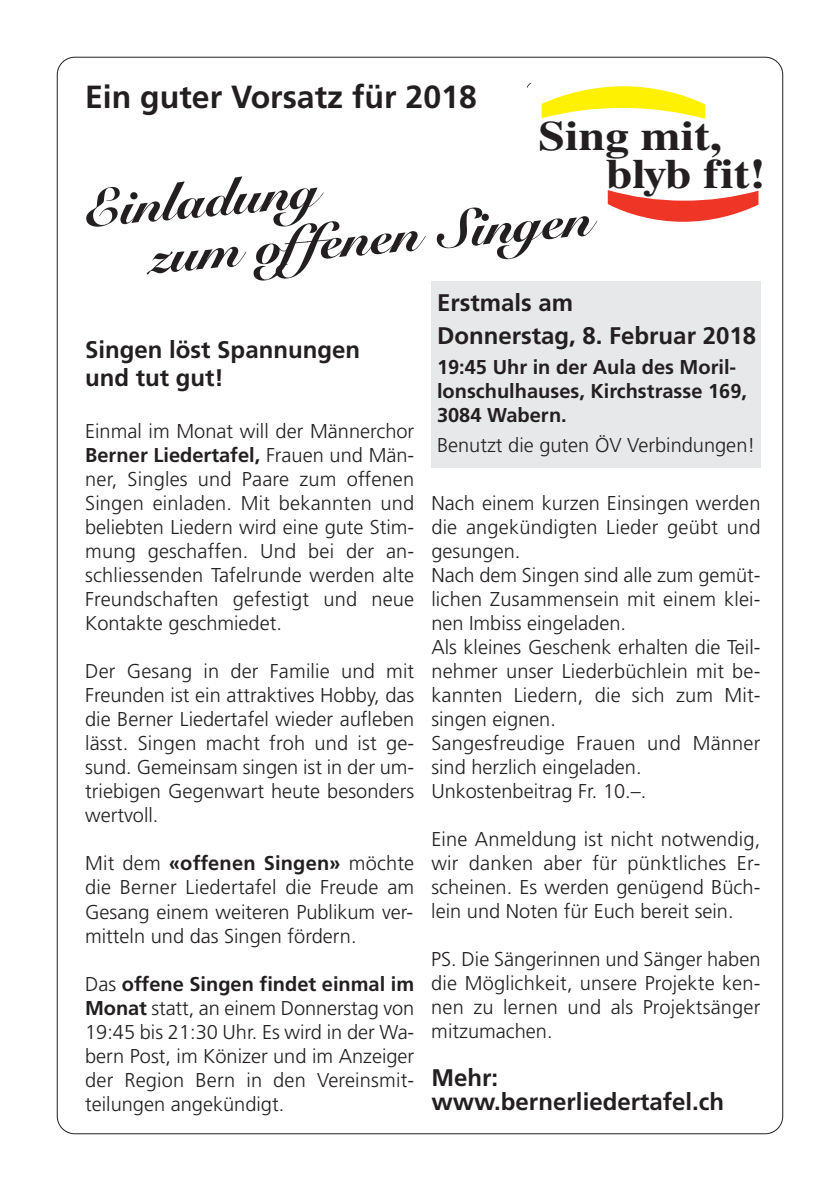
<style>
.page{position:relative;width:840px;height:1191px;background:#fff}
.page>*{position:absolute;margin:0;border:0;box-sizing:border-box;transform-origin:0 0}
.t1{font:900 52px/52px "Snell Roundhand";color:#231f20}
.t2{font:700 41.6px/38.4px "Times LT";color:#231f20;scale:1.15 1}
.t3{font:700 32px "Frutiger LT";color:#231f20}
.t4{font:700 24px/28px "Frutiger LT";color:#231f20}
.t5{font:300 20px/24px "Frutiger LT";color:#231f20;text-align:justify}
.t6{font:700 20px/24px "Frutiger LT";color:#231f20}
.s1{font-weight:700}
</style>
<div class="page">
<div style="left:431px;top:281px;width:329px;height:186px;background:#e7e8e9"></div>
<h3 class="t3" style="left:85px;top:84px;width:393px">Ein guter Vorsatz für 2018</h3>
<h2 class="t2" style="left:605px;top:116px;width:140px;text-indent:-67px">Sing mit, blyb fit!</h2>
<h1 class="t1" style="left:140px;top:178px;width:447px;text-indent:-60px;rotate:-5deg">Einladung<br>zum of fenen Singen</h1>
<p class="t4" style="left:85px;top:338px;width:276px">Singen löst Spannungen und tut gut!</p>
<p class="t5" style="left:85px;top:421px;width:330px">Einmal im Monat will der Männerchor <span class="s1">Berner Liedertafel,</span> Frauen und Män&shy;ner, Singles und Paare zum offenen Singen einladen. Mit bekannten und beliebten Liedern wird eine gute Stim&shy;mung geschaffen. Und bei der an&shy;schliessenden Tafelrunde werden alte Freundschaften gefestigt und neue Kontakte geschmiedet.</p>
<p class="t5" style="left:85px;top:661px;width:330px">Der Gesang in der Familie und mit Freunden ist ein attraktives Hobby, das die Berner Liedertafel wieder aufleben lässt. Singen macht froh und ist ge&shy;sund. Gemeinsam singen ist in der um&shy;triebigen Gegenwart heute besonders wertvoll.</p>
<p class="t5" style="left:85px;top:853px;width:330px">Mit dem <span class="s1">«offenen Singen»</span> möchte die Berner Liedertafel die Freude am Gesang einem weiteren Publikum ver&shy;mitteln und das Singen fördern.</p>
<p class="t5" style="left:85px;top:973px;width:330px">Das <span class="s1">offene Singen findet einmal im Monat</span> statt, an einem Donnerstag von 19:45 bis 21:30 Uhr. Es wird in der Wa&shy;bern Post, im Könizer und im Anzeiger der Region Bern in den Vereinsmit&shy;teilungen angekündigt.</p>
<p class="t4" style="left:437px;top:287px;width:320px;line-height:33.6px">Erstmals am<br>Donnerstag, 8. Februar 2018</p>
<p class="t6" style="left:437px;top:357px;width:311px">19:45 Uhr in der Aula des Moril&shy;lonschulhauses, Kirchstrasse 169,<br>3084 Wabern.</p>
<p class="t5" style="left:437px;top:434px;width:319px">Benutzt die guten ÖV Verbindungen!</p>
<p class="t5" style="left:431px;top:493px;width:330px;text-align:left">Nach einem kurzen Einsingen werden die angekündigten Lieder geübt und gesungen.<br>Nach dem Singen sind alle zum gemüt&shy;lichen Zusammensein mit einem klei&shy;nen Imbiss eingeladen.<br>Als kleines Geschenk erhalten die Teil&shy;nehmer unser Liederbüchlein mit be&shy;kannten Liedern, die sich zum Mit&shy;singen eignen.<br>Sangesfreudige Frauen und Männer sind herzlich eingeladen.<br>Unkostenbeitrag Fr. 10.–.</p>
<p class="t5" style="left:431px;top:829px;width:330px">Eine Anmeldung ist nicht notwendig, wir danken aber für pünktliches Er&shy;scheinen. Es werden genügend Büch&shy;lein und Noten für Euch bereit sein.</p>
<p class="t5" style="left:431px;top:949px;width:330px">PS. Die Sängerinnen und Sänger haben die Möglichkeit, unsere Projekte ken&shy;nen zu lernen und als Projektsänger mitzumachen.</p>
<p class="t4" style="left:431px;top:1068px;width:294px;line-height:24px">Mehr: www.bernerliedertafel.ch</p>
</div>
